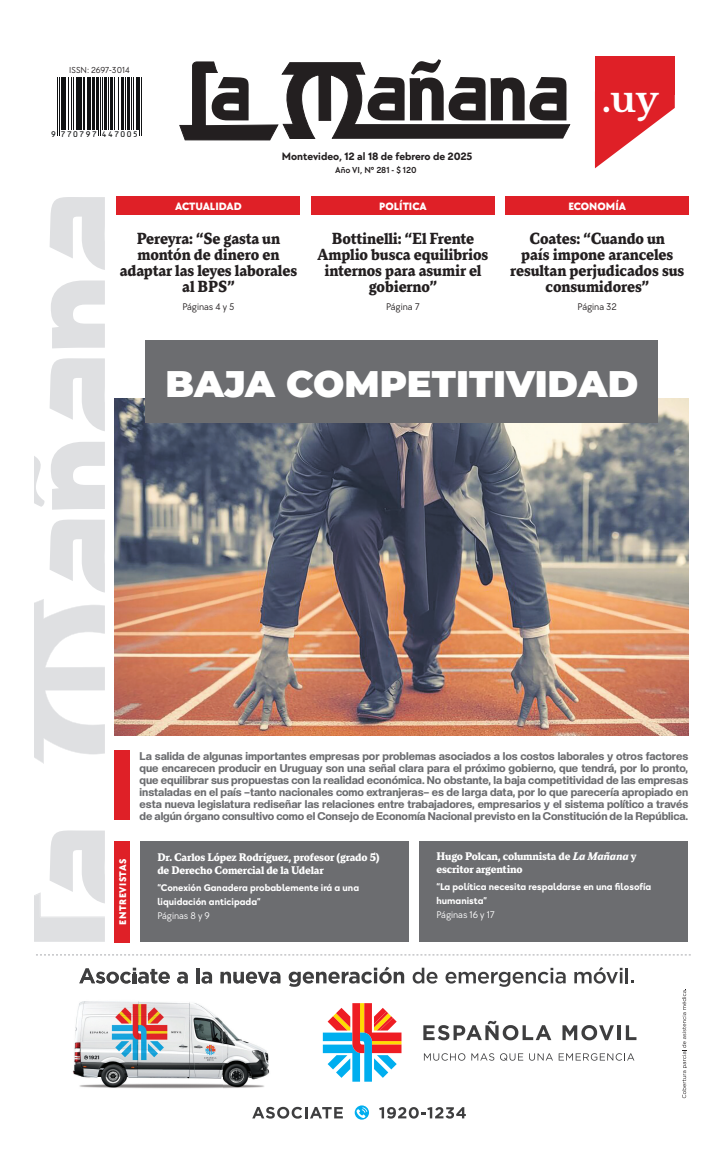
<style>
.page{position:relative;width:723px;height:1149px;background:#fff}
.page>*{position:absolute;margin:0;border:0;box-sizing:border-box;transform-origin:0 0}
.t1{font:900 37px "Montserrat";color:#fff}
.t2{font:700 36px "Libre Baskerville";color:#fff}
.t3{font:800 16px/16px "TT Norms Pro Serif Trl";letter-spacing:-.005em;color:#231f20;text-align:center;scale:.9 1}
.t4{font:800 11px/12px "Creato Display";letter-spacing:-.005em;color:#6c6d70;text-align:justify}
.t5{font:800 11px/13.2px "TT Norms Pro Serif Trl";letter-spacing:-.015em;color:#fff;scale:.94 1}
.t6{font:700 11px "TT Chocolates Trl";color:#231f20}
.t7{font:800 11px "TT Chocolates Trl";color:#fff}
.t8{font:700 10px/14px "TT Chocolates Trl";color:#fff}
.t9{font:10px "TT Chocolates Trl";letter-spacing:-.005em;color:#231f20}
.t10{font:10px "TT Chocolates Trl";letter-spacing:-.005em;color:#fff}
.t11{font:800 10px "TT Chocolates Trl";letter-spacing:.05em;color:#fff}
.t12{font:600 9px "TT Chocolates Trl";color:#231f20}
.t13{font:9px "TT Chocolates Trl";color:#231f20}
.t14{font:9px "OCRB10 Pitch BT";letter-spacing:.09em;color:#111314}
.s1{font-style:italic}
</style>
<div class="page">
<img style="left:115px;top:399px;width:574px;height:336px">
<div style="left:595px;top:57px;width:80px;height:38px;background:#df2027"></div>
<svg style="left:595px;top:95px;width:80px;height:73px"></svg>
<svg style="left:179px;top:59px;width:391px;height:81px"></svg>
<svg style="left:36px;top:954px;width:655px;height:1px"></svg>
<svg style="left:72px;top:967px;width:614px;height:153px"></svg>
<svg style="left:196px;top:967px;width:4px;height:4px"></svg>
<svg style="left:413px;top:967px;width:24px;height:16px"></svg>
<svg style="left:445px;top:967px;width:121px;height:19px"></svg>
<svg style="left:574px;top:967px;width:48px;height:16px"></svg>
<hr style="left:625px;top:967px;width:3px;height:16px;background:#3e3e3f">
<img style="left:170px;top:974px;width:26px;height:9px">
<img style="left:223px;top:974px;width:69px;height:137px">
<img style="left:72px;top:1076px;width:151px;height:35px">
<svg style="left:79px;top:967px;width:91px;height:16px"></svg>
<svg style="left:177px;top:971px;width:11px;height:12px"></svg>
<svg style="left:196px;top:971px;width:16px;height:12px"></svg>
<svg style="left:220px;top:971px;width:60px;height:12px"></svg>
<svg style="left:289px;top:966px;width:115px;height:20px"></svg>
<svg style="left:423px;top:1020px;width:128px;height:19px"></svg>
<svg style="left:562px;top:1024px;width:52px;height:15px"></svg>
<hr style="left:618px;top:1024px;width:3px;height:15px;background:#3e3e3f">
<svg style="left:626px;top:1024px;width:10px;height:15px"></svg>
<svg style="left:424px;top:1052px;width:41px;height:8px"></svg>
<svg style="left:471px;top:1052px;width:23px;height:8px"></svg>
<svg style="left:500px;top:1052px;width:23px;height:8px"></svg>
<svg style="left:529px;top:1052px;width:24px;height:8px"></svg>
<svg style="left:559px;top:1052px;width:75px;height:8px"></svg>
<svg style="left:323px;top:1002px;width:78px;height:79px"></svg>
<svg style="left:252px;top:1106px;width:91px;height:12px"></svg>
<svg style="left:355px;top:1104px;width:14px;height:15px"></svg>
<svg style="left:379px;top:1106px;width:87px;height:12px"></svg>
<svg style="left:682px;top:988px;width:5px;height:109px"></svg>
<div style="left:116px;top:196px;width:184px;height:19px;background:#df2027"></div>
<div style="left:115px;top:840px;width:15px;height:102px;background:#df2027"></div>
<div style="left:140px;top:841px;width:269px;height:100px;background:#6c6d70"></div>
<svg style="left:57px;top:77px;width:85px;height:59px"></svg>
<hr style="left:57px;top:77px;width:1px;height:58px;background:#111314">
<hr style="left:59px;top:77px;width:1px;height:58px;background:#111314">
<hr style="left:61px;top:77px;width:2px;height:53px;background:#111314">
<hr style="left:64px;top:77px;width:2px;height:53px;background:#111314">
<hr style="left:68px;top:77px;width:1px;height:53px;background:#111314">
<hr style="left:72px;top:77px;width:1px;height:53px;background:#111314">
<hr style="left:73px;top:77px;width:1px;height:53px;background:#111314">
<hr style="left:76px;top:77px;width:3px;height:53px;background:#111314">
<hr style="left:80px;top:77px;width:2px;height:53px;background:#111314">
<hr style="left:83px;top:77px;width:2px;height:53px;background:#111314">
<hr style="left:87px;top:77px;width:1px;height:53px;background:#111314">
<hr style="left:89px;top:77px;width:2px;height:53px;background:#111314">
<hr style="left:92px;top:77px;width:3px;height:53px;background:#111314">
<hr style="left:96px;top:77px;width:1px;height:53px;background:#111314">
<hr style="left:98px;top:77px;width:1px;height:58px;background:#111314">
<hr style="left:100px;top:77px;width:1px;height:58px;background:#111314">
<hr style="left:102px;top:77px;width:1px;height:53px;background:#111314">
<hr style="left:104px;top:77px;width:2px;height:53px;background:#111314">
<hr style="left:108px;top:77px;width:1px;height:53px;background:#111314">
<hr style="left:110px;top:77px;width:3px;height:53px;background:#111314">
<hr style="left:115px;top:77px;width:1px;height:53px;background:#111314">
<hr style="left:118px;top:77px;width:1px;height:53px;background:#111314">
<hr style="left:121px;top:77px;width:2px;height:53px;background:#111314">
<hr style="left:125px;top:77px;width:1px;height:53px;background:#111314">
<hr style="left:127px;top:77px;width:2px;height:53px;background:#111314">
<hr style="left:132px;top:77px;width:1px;height:53px;background:#111314">
<hr style="left:133px;top:77px;width:1px;height:53px;background:#111314">
<hr style="left:136px;top:77px;width:2px;height:53px;background:#111314">
<hr style="left:140px;top:77px;width:1px;height:58px;background:#111314">
<hr style="left:141px;top:77px;width:1px;height:58px;background:#111314">
<svg style="left:34px;top:830px;width:71px;height:111px"></svg>
<svg style="left:34px;top:599px;width:71px;height:164px"></svg>
<svg style="left:34px;top:456px;width:11px;height:50px"></svg>
<svg style="left:51px;top:442px;width:54px;height:67px"></svg>
<svg style="left:50px;top:519px;width:55px;height:73px"></svg>
<svg style="left:51px;top:280px;width:54px;height:68px"></svg>
<svg style="left:50px;top:358px;width:55px;height:73px"></svg>
<svg style="left:50px;top:197px;width:55px;height:73px"></svg>
<div style="left:146px;top:340px;width:512px;height:82px;background:#6c6d70"></div>
<div style="left:115px;top:750px;width:15px;height:69px;background:#df2027"></div>
<div style="left:311px;top:196px;width:184px;height:19px;background:#df2027"></div>
<div style="left:505px;top:196px;width:184px;height:19px;background:#df2027"></div>
<div style="left:419px;top:840px;width:269px;height:101px;background:#6c6d70"></div>
<p class="t13" style="left:69px;top:64px;width:62px">ISSN: 2697-3014</p>
<p class="t14" style="left:51px;top:130px;width:89px">9 770797 447005</p>
<p class="t7" style="left:175px;top:199px;width:68px">ACTUALIDAD</p>
<p class="t6" style="left:282px;top:149px;width:192px">Montevideo, 12 al 18 de febrero de 2025</p>
<p class="t12" style="left:335px;top:164px;width:83px">Año VI, Nº 281 - $ 120</p>
<h2 class="t2" style="left:602px;top:77px;width:59px">.uy</h2>
<p class="t7" style="left:379px;top:199px;width:49px">POLÍTICA</p>
<p class="t7" style="left:568px;top:199px;width:59px">ECONOMÍA</p>
<h3 class="t3" style="left:120px;top:229px;width:199px">Pereyra: “Se gasta un montón de dinero en adaptar las leyes laborales al BPS”</h3>
<p class="t9" style="left:182px;top:299px;width:54px">Páginas 4 y 5</p>
<h3 class="t3" style="left:317px;top:229px;width:191px">Bottinelli: “El Frente<br>Amplio busca equilibrios internos para asumir el gobierno”</h3>
<p class="t9" style="left:386px;top:299px;width:35px">Página 7</p>
<h3 class="t3" style="left:510px;top:229px;width:195px">Coates: “Cuando un<br>país impone aranceles resultan perjudicados sus consumidores”</h3>
<p class="t9" style="left:577px;top:299px;width:41px">Página 32</p>
<h1 class="t1" style="left:166px;top:356px;width:474px">BAJA COMPETITIVIDAD</h1>
<p class="t11" style="left:115px;top:924px;width:67px;rotate:-90deg">ENTREVISTAS</p>
<p class="t4" style="left:140px;top:749px;width:550px">La salida de algunas importantes empresas por problemas asociados a los costos laborales y otros factores que encarecen producir en Uruguay son una señal clara para el próximo gobierno, que tendrá, por lo pronto, que equilibrar sus propuestas con la realidad económica. No obstante, la baja competitividad de las empresas instaladas en el país –tanto nacionales como extranjeras– es de larga data, por lo que parecería apropiado en esta nueva legislatura rediseñar las relaciones entre trabajadores, empresarios y el sistema político a través de algún órgano consultivo como el Consejo de Economía Nacional previsto en la Constitución de la República.</p>
<p class="t5" style="left:157px;top:849px;width:238px">Dr. Carlos López Rodríguez, profesor (grado 5) de Derecho Comercial de la Udelar</p>
<p class="t8" style="left:157px;top:879px;width:203px">“Conexión Ganadera probablemente irá a una liquidación anticipada”</p>
<p class="t10" style="left:157px;top:908px;width:54px">Páginas 8 y 9</p>
<p class="t5" style="left:436px;top:848px;width:214px">Hugo Polcan, columnista de <span class="s1">La Mañana</span> y escritor argentino</p>
<p class="t8" style="left:436px;top:878px;width:216px">“La política necesita respaldarse en una filosofía humanista”</p>
<p class="t10" style="left:436px;top:907px;width:60px">Páginas 16 y 17</p>
</div>
